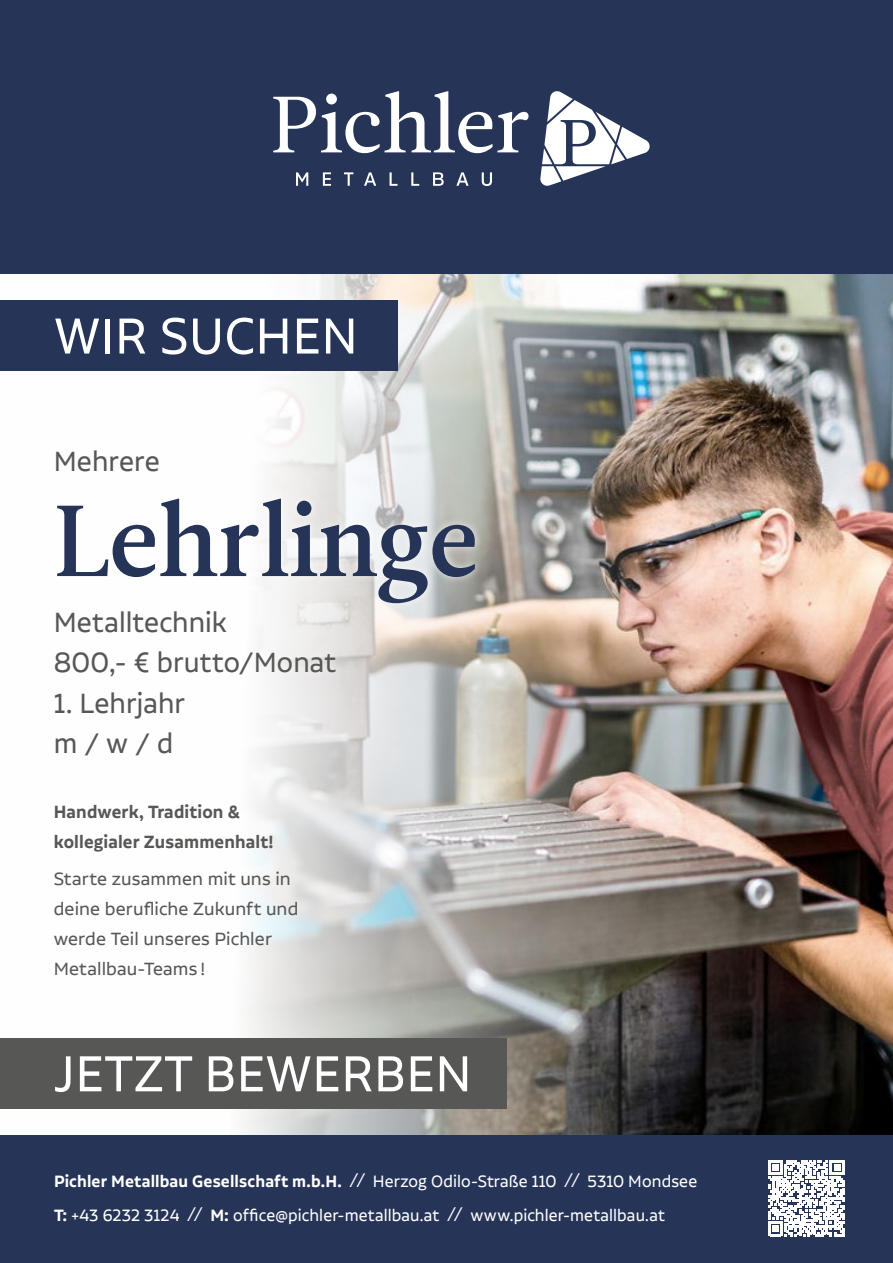
<style>
.page{position:relative;width:893px;height:1263px;background:#fff}
.page>*{position:absolute;margin:0;border:0;box-sizing:border-box;transform-origin:0 0}
.t1{font:100.5px "Leitura News Roman 3";color:#253457;scale:.96 1}
.t2{font:60px "Aalto Sans Pro";letter-spacing:.01em;color:#fff;scale:.96 1}
.t3{font:33px/40.5px "Aalto Sans Pro";letter-spacing:.005em;color:#575756;scale:.96 1}
.t4{font:21px/30px "Aalto Sans Pro";letter-spacing:.005em;color:#575756}
.t5{font:600 21px/30px "Aalto Sans Pro";letter-spacing:.005em;color:#575756;scale:.96 1}
.t6{font:19.5px/34.5px "Aalto Sans Pro";letter-spacing:.005em;color:#fff;scale:.96 1}
.s1{font-weight:600}
.s2{font-family:"Akzidenz Grotesk Pro";font-weight:300}
</style>
<div class="page">
<img style="left:0;top:273px;width:893px;height:862px">
<div style="left:0;top:0;width:893px;height:273px;background:#253457"></div>
<div style="left:0;top:1135px;width:893px;height:128px;background:#253457"></div>
<div style="left:47px;top:442px;width:436px;height:320px;background:#fff;opacity:.75"></div>
<svg style="left:540px;top:91px;width:110px;height:95px"></svg>
<svg style="left:296px;top:172px;width:12px;height:14px"></svg>
<svg style="left:323px;top:172px;width:8px;height:14px"></svg>
<svg style="left:344px;top:172px;width:9px;height:14px"></svg>
<svg style="left:364px;top:172px;width:12px;height:14px"></svg>
<svg style="left:390px;top:172px;width:8px;height:14px"></svg>
<svg style="left:411px;top:172px;width:8px;height:14px"></svg>
<svg style="left:433px;top:172px;width:11px;height:14px"></svg>
<svg style="left:456px;top:172px;width:12px;height:14px"></svg>
<svg style="left:482px;top:172px;width:10px;height:14px"></svg>
<svg style="left:273px;top:91px;width:256px;height:62px"></svg>
<div style="left:0;top:301px;width:398px;height:70px;background:#253457"></div>
<div style="left:0;top:1038px;width:506px;height:71px;background:#575756"></div>
<svg style="left:768px;top:1160px;width:76px;height:76px"></svg>
<h2 class="t2" style="left:54px;top:304px;width:318px">WIR SUCHEN</h2>
<h3 class="t3" style="left:54px;top:441px;width:112px">Mehrere</h3>
<h1 class="t1" style="left:54px;top:482px;width:443px">Lehrlinge</h1>
<h3 class="t3" style="left:54px;top:601px;width:296px">Metalltechnik<br>800,- € brutto/Monat</h3>
<h3 class="t3" style="left:54px;top:682px;width:138px">1. Lehrjahr m / w / d</h3>
<p class="t5" style="left:54px;top:797px;width:231px">Handwerk, Tradition &amp; kollegialer Zusammenhalt!</p>
<p class="t4" style="left:54px;top:863px;width:246px">Starte zusammen mit uns in deine berufliche Zukunft und werde Teil unseres Pichler<br>Metallbau-Teams !</p>
<h2 class="t2" style="left:54px;top:1042px;width:436px">JETZT BEWERBEN</h2>
<p class="t6" style="left:54px;top:1163px;width:671px"><span class="s1">Pichler Metallbau Gesellschaft m.b.H.</span> <span class="s2">//</span> Herzog Odilo-Straße 110 <span class="s2">//</span> 5310 Mondsee<br><span class="s1">T:</span> +43 6232 3124 <span class="s2">//</span> <span class="s1">M:</span> office@pichler-metallbau.at <span class="s2">//</span> www.pichler-metallbau.at</p>
</div>
